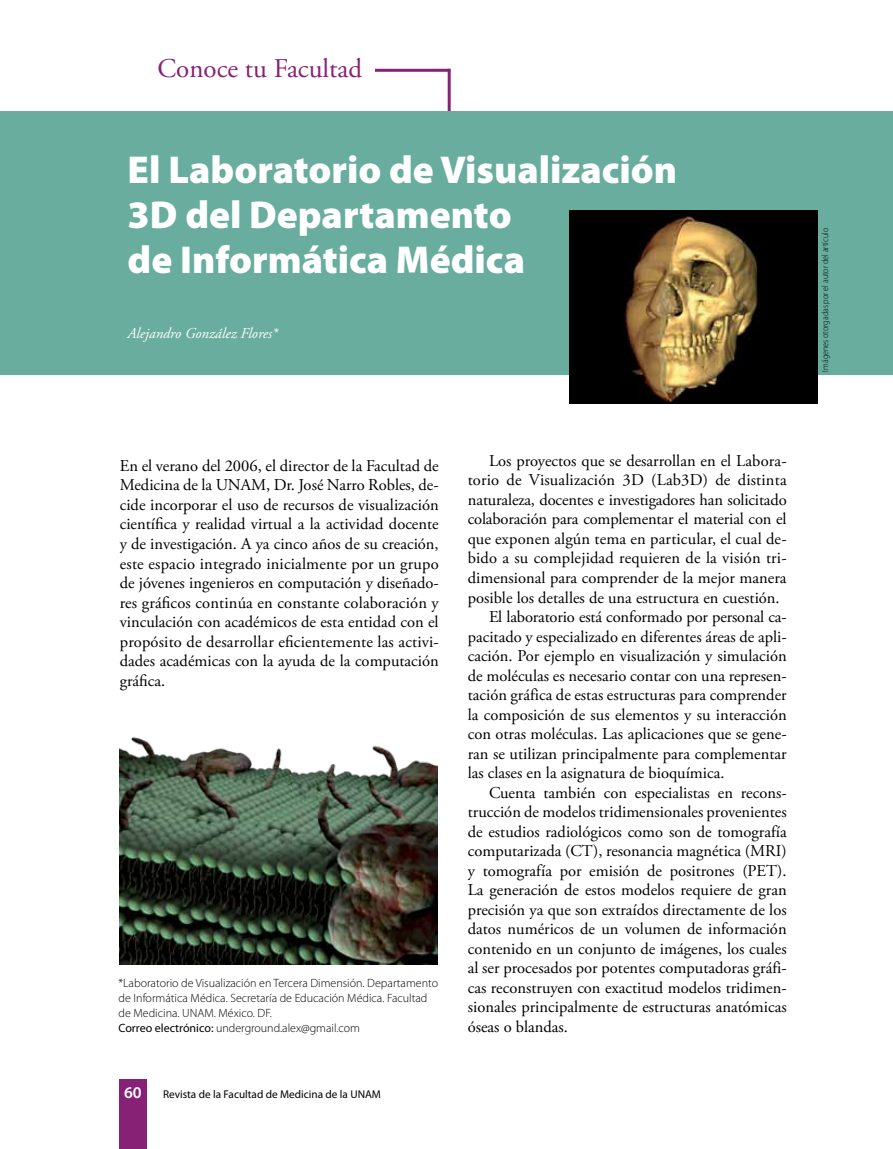
<style>
.page{position:relative;width:893px;height:1149px;background:#fff}
.page>*{position:absolute;margin:0;border:0;box-sizing:border-box;transform-origin:0 0}
.t1{font:900 39px/45px "Myriad Pro";color:#fff}
.t2{font:27px "Adobe Garamond Pro";color:#872175}
.t3{font:16.5px/19.5px "Adobe Garamond Pro";color:#000;text-align:justify}
.t4{font:600 16.5px "Myriad Pro";color:#fff}
.t5{font:italic 15px "Adobe Garamond Pro";color:#fff}
.t6{font:300 12px/15px "Myriad Pro";color:#000}
.t7{font:11.25px "Myriad Pro";color:#000}
.t8{font:300 9px "Myriad Pro";color:#000;scale:.9 1}
.s1{font-weight:400}
</style>
<div class="page">
<div style="left:119px;top:1079px;width:28px;height:69px;background:#872175"></div>
<hr style="left:375px;top:69px;width:75px;height:3px;background:#872175">
<hr style="left:448px;top:69px;width:3px;height:48px;background:#872175">
<div style="left:0;top:111px;width:893px;height:263px;background:#68ad9d"></div>
<img style="left:119px;top:737px;width:319px;height:227px">
<img style="left:570px;top:211px;width:247px;height:192px">
<h2 class="t2" style="left:158px;top:52px;width:206px">Conoce tu Facultad</h2>
<h1 class="t1" style="left:128px;top:146px;width:551px">El Laboratorio de Visualización<br>3D del Departamento<br>de Informática Médica</h1>
<p class="t5" style="left:128px;top:324px;width:152px">Alejandro González Flores*</p>
<p class="t3" style="left:120px;top:456px;width:320px">En el verano del 2006, el director de la Facultad de Medicina de la UNAM, Dr. José Narro Robles, de&shy;cide incorporar el uso de recursos de visualización científica y realidad virtual a la actividad docente y de investigación. A ya cinco años de su creación, este espacio integrado inicialmente por un grupo de jóvenes ingenieros en computación y diseñado&shy;res gráficos continúa en constante colaboración y vinculación con académicos de esta entidad con el propósito de desarrollar eficientemente las activi&shy;dades académicas con la ayuda de la computación gráfica.</p>
<p class="t3" style="left:489px;top:451px;width:299px">Los proyectos que se desarrollan en el Labora-</p>
<p class="t3" style="left:468px;top:471px;width:321px">torio de Visualización 3D (Lab3D) de distinta</p>
<p class="t3" style="left:468px;top:490px;width:320px">naturaleza, docentes e investigadores han solicitado</p>
<p class="t3" style="left:468px;top:510px;width:320px">colaboración para complementar el material con el</p>
<p class="t3" style="left:468px;top:529px;width:320px">que exponen algún tema en particular, el cual de-</p>
<p class="t3" style="left:468px;top:549px;width:320px">bido a su complejidad requieren de la visión tri-</p>
<p class="t3" style="left:468px;top:568px;width:320px">dimensional para comprender de la mejor manera</p>
<p class="t3" style="left:468px;top:588px;width:313px">posible los detalles de una estructura en cuestión.</p>
<p class="t3" style="left:489px;top:607px;width:299px">El laboratorio está conformado por personal ca-</p>
<p class="t3" style="left:468px;top:627px;width:320px">pacitado y especializado en diferentes áreas de apli-</p>
<p class="t3" style="left:468px;top:646px;width:320px">cación. Por ejemplo en visualización y simulación</p>
<p class="t3" style="left:468px;top:666px;width:320px">de moléculas es necesario contar con una represen-</p>
<p class="t3" style="left:468px;top:685px;width:320px">tación gráfica de estas estructuras para comprender</p>
<p class="t3" style="left:468px;top:705px;width:320px">la composición de sus elementos y su interacción</p>
<p class="t3" style="left:468px;top:724px;width:320px">con otras moléculas. Las aplicaciones que se gene-</p>
<p class="t3" style="left:468px;top:744px;width:320px">ran se utilizan principalmente para complementar</p>
<p class="t3" style="left:468px;top:763px;width:258px">las clases en la asignatura de bioquímica.</p>
<p class="t3" style="left:489px;top:783px;width:299px">Cuenta también con especialistas en recons-</p>
<p class="t3" style="left:468px;top:802px;width:320px">trucción de modelos tridimensionales provenientes</p>
<p class="t3" style="left:468px;top:822px;width:321px">de estudios radiológicos como son de tomografía</p>
<p class="t3" style="left:468px;top:841px;width:320px">computarizada (CT), resonancia magnética (MRI)</p>
<p class="t3" style="left:468px;top:861px;width:320px">y tomografía por emisión de positrones (PET).</p>
<p class="t3" style="left:468px;top:880px;width:320px">La generación de estos modelos requiere de gran</p>
<p class="t3" style="left:468px;top:900px;width:320px">precisión ya que son extraídos directamente de los</p>
<p class="t3" style="left:468px;top:919px;width:320px">datos numéricos de un volumen de información</p>
<p class="t3" style="left:468px;top:939px;width:320px">contenido en un conjunto de imágenes, los cuales</p>
<p class="t3" style="left:468px;top:958px;width:320px">al ser procesados por potentes computadoras gráfi-</p>
<p class="t3" style="left:468px;top:978px;width:320px">cas reconstruyen con exactitud modelos tridimen-</p>
<p class="t3" style="left:468px;top:997px;width:320px">sionales principalmente de estructuras anatómicas</p>
<p class="t3" style="left:468px;top:1017px;width:102px">óseas o blandas.</p>
<p class="t6" style="left:119px;top:974px;width:321px">*Laboratorio de Visualización en Tercera Dimensión. Departamento de Informática Médica. Secretaría de Educación Médica. Facultad de Medicina. UNAM. México. DF.<br><span class="s1">Correo electrónico:</span> underground.alex@gmail.com</p>
<p class="t4" style="left:124px;top:1081px;width:19px">60</p>
<p class="t7" style="left:163px;top:1086px;width:219px">Revista de la Facultad de Medicina de la UNAM</p>
<p class="t8" style="left:820px;top:371px;width:161px;rotate:-90deg">Imágenes otorgadas por el autor del artículo</p>
</div>
